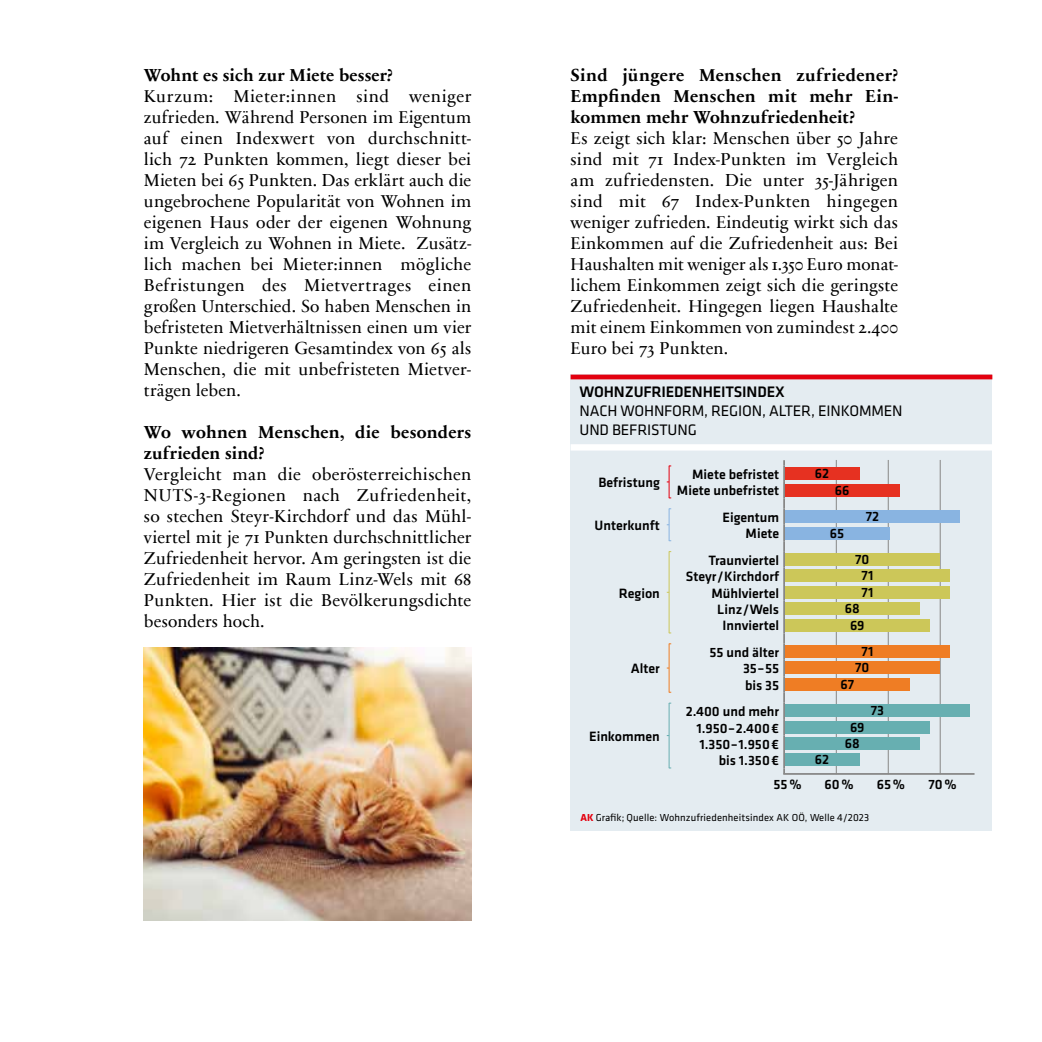
<style>
.page{position:relative;width:1042px;height:1042px;background:#fff}
.page>*{position:absolute;margin:0;border:0;box-sizing:border-box;transform-origin:0 0}
.t1{font:17.5px/21px "Sabon Next Com";letter-spacing:.01em;color:#000;text-align:justify}
.t2{font:700 17.5px/21px "Sabon Next Com";letter-spacing:.01em;color:#000;text-align:justify}
.t3{font:15.75px/18.9px "Klavika Basic";letter-spacing:-.01em;color:#000}
.t4{font:500 15.75px "Klavika Basic";letter-spacing:-.01em;color:#000}
.t5{font:500 14px/16.4px "Klavika Basic";color:#000;text-align:right}
.t6{font:10.5px "Klavika Basic";letter-spacing:.01em;color:#000}
.s1{font-weight:700;color:#e3000f}
</style>
<div class="page">
<div style="left:570px;top:375px;width:422px;height:456px;background:#e4ecf1"></div>
<hr style="left:570px;top:375px;width:422px;height:4px;background:#e3000f">
<div style="left:570px;top:444px;width:422px;height:6px;background:#fff"></div>
<hr style="left:836px;top:460px;width:1px;height:314px;background:#878786">
<hr style="left:888px;top:460px;width:1px;height:314px;background:#878786">
<hr style="left:940px;top:460px;width:1px;height:314px;background:#878786">
<div style="left:785px;top:467px;width:74px;height:13px;background:#e63121"></div>
<div style="left:785px;top:484px;width:114px;height:13px;background:#e63121"></div>
<div style="left:785px;top:510px;width:175px;height:13px;background:#89b4e1"></div>
<div style="left:785px;top:526px;width:104px;height:13px;background:#89b4e1"></div>
<div style="left:785px;top:553px;width:155px;height:12px;background:#ccc759"></div>
<div style="left:785px;top:569px;width:165px;height:13px;background:#ccc759"></div>
<div style="left:785px;top:586px;width:165px;height:12px;background:#ccc759"></div>
<div style="left:785px;top:602px;width:135px;height:13px;background:#ccc759"></div>
<div style="left:785px;top:619px;width:145px;height:12px;background:#ccc759"></div>
<div style="left:785px;top:645px;width:165px;height:13px;background:#ef7d24"></div>
<div style="left:785px;top:661px;width:155px;height:13px;background:#ef7d24"></div>
<div style="left:785px;top:678px;width:124px;height:13px;background:#ef7d24"></div>
<div style="left:785px;top:704px;width:185px;height:13px;background:#67afb1"></div>
<div style="left:785px;top:720px;width:145px;height:13px;background:#67afb1"></div>
<div style="left:785px;top:737px;width:135px;height:13px;background:#67afb1"></div>
<div style="left:785px;top:753px;width:74px;height:13px;background:#67afb1"></div>
<svg style="left:783px;top:460px;width:2px;height:313px"></svg>
<hr style="left:668px;top:466px;width:1px;height:32px;background:#e3000f">
<hr style="left:668px;top:508px;width:1px;height:33px;background:#89b4e1">
<hr style="left:668px;top:551px;width:1px;height:82px;background:#ccc759">
<hr style="left:668px;top:643px;width:1px;height:49px;background:#ef7d24">
<hr style="left:668px;top:703px;width:1px;height:65px;background:#67afb1">
<hr style="left:783px;top:773px;width:191px;height:2px;background:#878786">
<img style="left:144px;top:648px;width:327px;height:272px">
<p class="t2" style="left:144px;top:63px;width:250px">Wohnt es sich zur Miete besser?</p>
<p class="t1" style="left:144px;top:84px;width:329px">Kurzum: Mieter:innen sind weniger zufrieden. Während Personen im Eigentum auf einen Indexwert von durchschnitt&shy;lich 72 Punkten kommen, liegt dieser bei Mieten bei 65 Punkten. Das erklärt auch die ungebrochene Popularität von Wohnen im eigenen Haus oder der eigenen Wohnung im Vergleich zu Wohnen in Miete. Zusätz&shy;lich machen bei Mieter:innen mögliche Befristungen des Mietvertrages einen großen Unterschied. So haben Menschen in befristeten Mietverhältnissen einen um vier Punkte niedrigeren Gesamtindex von 65 als Menschen, die mit unbefristeten Mietver&shy;trägen leben.</p>
<p class="t2" style="left:144px;top:420px;width:329px">Wo wohnen Menschen, die besonders zufrieden sind?</p>
<p class="t1" style="left:144px;top:462px;width:329px">Vergleicht man die oberösterreichischen NUTS-3-Regionen nach Zufriedenheit, so stechen Steyr-Kirchdorf und das Mühl&shy;viertel mit je 71 Punkten durchschnittlicher Zufriedenheit hervor. Am geringsten ist die Zufriedenheit im Raum Linz-Wels mit 68<br>Punkten. Hier ist die Bevölkerungsdichte besonders hoch.</p>
<p class="t2" style="left:570px;top:63px;width:329px">Sind jüngere Menschen zufriedener?<br>Empfinden Menschen mit mehr Ein&shy;kommen mehr Wohnzufriedenheit?</p>
<p class="t1" style="left:570px;top:126px;width:329px">Es zeigt sich klar: Menschen über 50 Jahre sind mit 71 Index-Punkten im Vergleich am zufriedensten. Die unter 35-Jährigen sind mit 67 Index-Punkten hingegen weniger zufrieden. Eindeutig wirkt sich das Einkommen auf die Zufriedenheit aus: Bei Haushalten mit weniger als 1.350 Euro monat&shy;lichem Einkommen zeigt sich die geringste Zufriedenheit. Hingegen liegen Haushalte mit einem Einkommen von zumindest 2.400<br>Euro bei 73 Punkten.</p>
<p class="t4" style="left:579px;top:381px;width:207px">WOHNZUFRIEDENHEITSINDEX</p>
<p class="t3" style="left:579px;top:401px;width:324px">NACH WOHNFORM, REGION, ALTER, EINKOMMEN<br>UND BEFRISTUNG</p>
<p class="t5" style="left:598px;top:474px;width:63px">Befristung</p>
<p class="t5" style="left:677px;top:466px;width:104px">Miete befristet<br>Miete unbefristet</p>
<p class="t5" style="left:594px;top:517px;width:67px">Unterkunft</p>
<p class="t5" style="left:722px;top:508px;width:58px">Eigentum<br>Miete</p>
<p class="t5" style="left:815px;top:465px;width:16px">62</p>
<p class="t5" style="left:835px;top:481px;width:16px">66</p>
<p class="t5" style="left:830px;top:524px;width:16px">65</p>
<p class="t5" style="left:865px;top:508px;width:15px">72</p>
<p class="t5" style="left:619px;top:584px;width:43px">Region</p>
<p class="t5" style="left:631px;top:660px;width:31px">Alter</p>
<p class="t5" style="left:589px;top:727px;width:72px">Einkommen</p>
<p class="t5" style="left:855px;top:550px;width:16px">70</p>
<p class="t5" style="left:861px;top:567px;width:14px">71</p>
<p class="t5" style="left:861px;top:583px;width:14px">71</p>
<p class="t5" style="left:845px;top:600px;width:17px">68</p>
<p class="t5" style="left:850px;top:616px;width:16px">69</p>
<p class="t5" style="left:855px;top:642px;width:20px;text-align:center">71<br>70</p>
<p class="t5" style="left:840px;top:675px;width:15px">67</p>
<p class="t5" style="left:871px;top:702px;width:15px">73</p>
<p class="t5" style="left:845px;top:718px;width:21px;text-align:center">69<br>68</p>
<p class="t5" style="left:686px;top:551px;width:95px">Traunviertel<br>Steyr / Kirchdorf<br>Mühlviertel<br>Linz / Wels<br>Innviertel</p>
<p class="t5" style="left:743px;top:643px;width:38px;text-align:justify;text-indent:-34px">55 und älter 35 – 55 bis 35</p>
<p class="t5" style="left:686px;top:703px;width:95px">2.400 und mehr<br>1.950 – 2.400 €<br>1.350 – 1.950 € bis 1.350 €</p>
<p class="t5" style="left:773px;top:776px;width:30px">55 %</p>
<p class="t5" style="left:824px;top:776px;width:31px">60 %</p>
<p class="t5" style="left:876px;top:776px;width:30px">65 %</p>
<p class="t5" style="left:928px;top:776px;width:30px">70 %</p>
<p class="t5" style="left:815px;top:751px;width:16px">62</p>
<p class="t6" style="left:580px;top:811px;width:290px"><span class="s1">AK</span> Grafik; Quelle: Wohnzufriedenheitsindex AK OÖ, Welle 4/2023</p>
</div>
